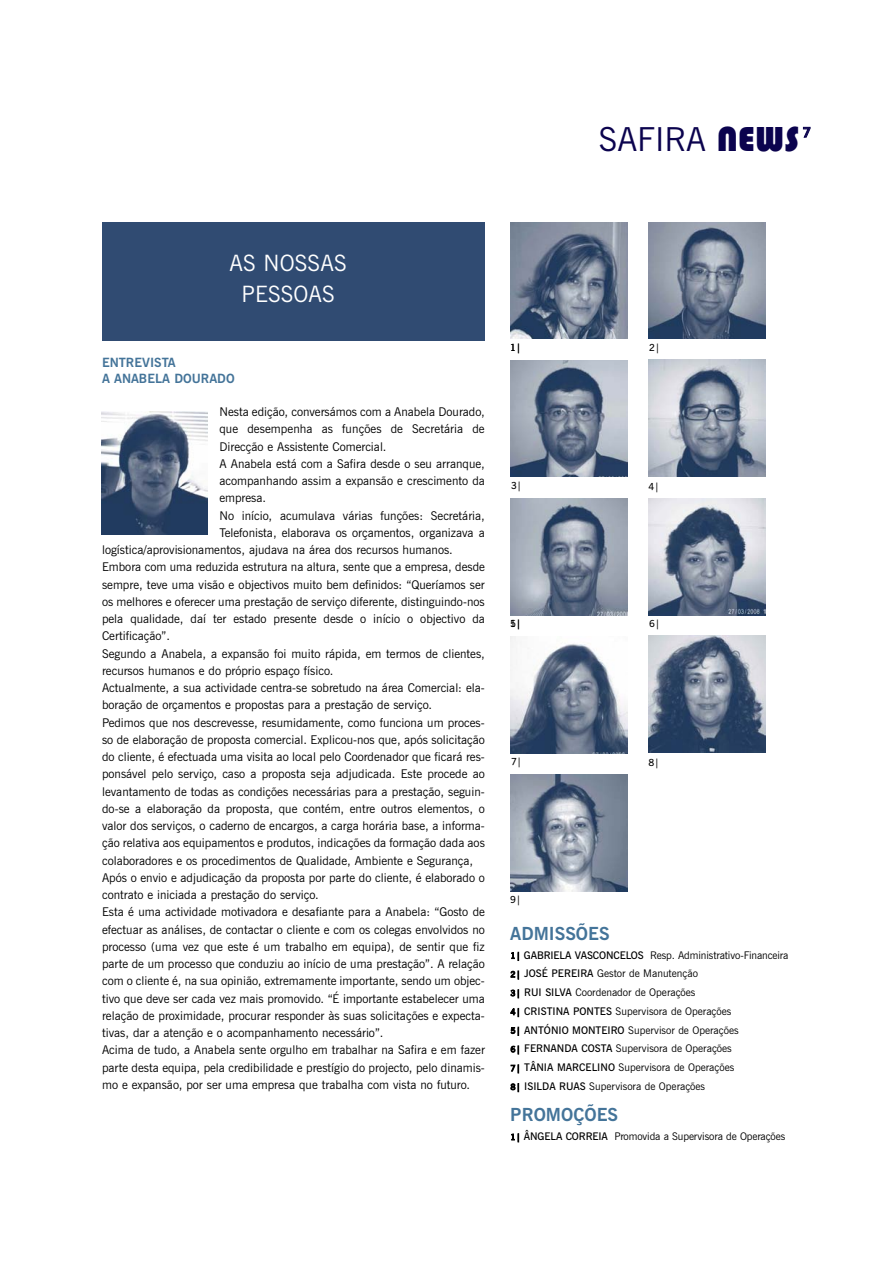
<style>
.page{position:relative;width:893px;height:1263px;background:#fff}
.page>*{position:absolute;margin:0;border:0;box-sizing:border-box;transform-origin:0 0}
.t1{font:33px "News Gothic BT";color:#0b034e}
.t2{font:22.5px/31.5px "News Gothic BT";letter-spacing:.005em;color:#fff;text-align:center}
.t3{font:700 18px "News Gothic BT";color:#447499}
.t4{font:700 13.5px "News Gothic BT";color:#0b034e}
.t5{font:700 12.75px/15.8px "News Gothic BT";color:#447499}
.t6{font:12px "News Gothic BT";color:#000}
.t7{font:10.5px/18.8px "News Gothic BT";color:#000}
.t8{font:600 9.75px "News Gothic BT";color:#000}
.s1{font-family:"Bauhaus 93";font-size:36px}
.s2{font-weight:600;font-size:8.25px}
.s3{font-weight:600}
</style>
<div class="page">
<img style="left:510px;top:774px;width:117px;height:117px">
<div style="left:102px;top:222px;width:383px;height:118px;background:#304b72"></div>
<img style="left:510px;top:222px;width:117px;height:117px">
<img style="left:510px;top:360px;width:117px;height:117px">
<img style="left:648px;top:360px;width:117px;height:116px">
<img style="left:648px;top:222px;width:117px;height:117px">
<img style="left:510px;top:498px;width:117px;height:117px">
<img style="left:510px;top:636px;width:117px;height:117px">
<img style="left:648px;top:636px;width:117px;height:117px">
<img style="left:648px;top:498px;width:117px;height:117px">
<img style="left:102px;top:412px;width:105px;height:122px">
<h1 class="t1" style="left:599px;top:128px;width:202px">SAFIRA <span class="s1">NEWS</span></h1>
<p class="t4" style="left:803px;top:127px;width:10px">7</p>
<h2 class="t2" style="left:230px;top:249px;width:119px">AS NOSSAS<br>PESSOAS</h2>
<p class="t5" style="left:102px;top:356px;width:134px">ENTREVISTA<br>A ANABELA DOURADO</p>
<p class="t6" style="left:219px;top:407px;width:267px">Nesta edição, conversámos com a Anabela Dourado,</p>
<p class="t6" style="left:219px;top:425px;width:267px">que desempenha as funções de Secretária de</p>
<p class="t6" style="left:219px;top:442px;width:169px">Direcção e Assistente Comercial.</p>
<p class="t6" style="left:219px;top:459px;width:267px">A Anabela está com a Safira desde o seu arranque,</p>
<p class="t6" style="left:219px;top:476px;width:267px">acompanhando assim a expansão e crescimento da</p>
<p class="t6" style="left:219px;top:494px;width:48px">empresa.</p>
<p class="t6" style="left:219px;top:511px;width:267px">No início, acumulava várias funções: Secretária,</p>
<p class="t6" style="left:219px;top:528px;width:267px">Telefonista, elaborava os orçamentos, organizava a</p>
<p class="t6" style="left:102px;top:545px;width:352px">logística/aprovisionamentos, ajudava na área dos recursos humanos.</p>
<p class="t6" style="left:102px;top:563px;width:384px">Embora com uma reduzida estrutura na altura, sente que a empresa, desde</p>
<p class="t6" style="left:102px;top:580px;width:384px">sempre, teve uma visão e objectivos muito bem definidos: “Queríamos ser</p>
<p class="t6" style="left:102px;top:597px;width:384px">os melhores e oferecer uma prestação de serviço diferente, distinguindo-nos</p>
<p class="t6" style="left:102px;top:614px;width:384px">pela qualidade, daí ter estado presente desde o início o objectivo da</p>
<p class="t6" style="left:102px;top:632px;width:69px">Certificação”.</p>
<p class="t6" style="left:102px;top:649px;width:384px">Segundo a Anabela, a expansão foi muito rápida, em termos de clientes,</p>
<p class="t6" style="left:102px;top:666px;width:233px">recursos humanos e do próprio espaço físico.</p>
<p class="t6" style="left:102px;top:683px;width:384px">Actualmente, a sua actividade centra-se sobretudo na área Comercial: ela-</p>
<p class="t6" style="left:102px;top:701px;width:332px">boração de orçamentos e propostas para a prestação de serviço.</p>
<p class="t6" style="left:102px;top:718px;width:384px">Pedimos que nos descrevesse, resumidamente, como funciona um proces-</p>
<p class="t6" style="left:102px;top:735px;width:384px">so de elaboração de proposta comercial. Explicou-nos que, após solicitação</p>
<p class="t6" style="left:102px;top:752px;width:384px">do cliente, é efectuada uma visita ao local pelo Coordenador que ficará res-</p>
<p class="t6" style="left:102px;top:770px;width:384px">ponsável pelo serviço, caso a proposta seja adjudicada. Este procede ao</p>
<p class="t6" style="left:102px;top:787px;width:384px">levantamento de todas as condições necessárias para a prestação, seguin-</p>
<p class="t6" style="left:102px;top:804px;width:384px">do-se a elaboração da proposta, que contém, entre outros elementos, o</p>
<p class="t6" style="left:102px;top:821px;width:384px">valor dos serviços, o caderno de encargos, a carga horária base, a informa-</p>
<p class="t6" style="left:102px;top:839px;width:384px">ção relativa aos equipamentos e produtos, indicações da formação dada aos</p>
<p class="t6" style="left:102px;top:856px;width:373px">colaboradores e os procedimentos de Qualidade, Ambiente e Segurança,</p>
<p class="t6" style="left:102px;top:873px;width:384px">Após o envio e adjudicação da proposta por parte do cliente, é elaborado o</p>
<p class="t6" style="left:102px;top:890px;width:218px">contrato e iniciada a prestação do serviço.</p>
<p class="t6" style="left:102px;top:908px;width:384px">Esta é uma actividade motivadora e desafiante para a Anabela: “Gosto de</p>
<p class="t6" style="left:102px;top:925px;width:384px">efectuar as análises, de contactar o cliente e com os colegas envolvidos no</p>
<p class="t6" style="left:102px;top:942px;width:384px">processo (uma vez que este é um trabalho em equipa), de sentir que fiz</p>
<p class="t6" style="left:102px;top:959px;width:384px">parte de um processo que conduziu ao início de uma prestação”. A relação</p>
<p class="t6" style="left:102px;top:976px;width:384px">com o cliente é, na sua opinião, extremamente importante, sendo um objec-</p>
<p class="t6" style="left:102px;top:994px;width:384px">tivo que deve ser cada vez mais promovido. “É importante estabelecer uma</p>
<p class="t6" style="left:102px;top:1011px;width:384px">relação de proximidade, procurar responder às suas solicitações e expecta-</p>
<p class="t6" style="left:102px;top:1028px;width:283px">tivas, dar a atenção e o acompanhamento necessário”.</p>
<p class="t6" style="left:102px;top:1045px;width:384px">Acima de tudo, a Anabela sente orgulho em trabalhar na Safira e em fazer</p>
<p class="t6" style="left:102px;top:1063px;width:384px">parte desta equipa, pela credibilidade e prestígio do projecto, pelo dinamis-</p>
<p class="t6" style="left:102px;top:1080px;width:369px">mo e expansão, por ser uma empresa que trabalha com vista no futuro.</p>
<p class="t8" style="left:510px;top:344px;width:12px">1|</p>
<p class="t8" style="left:649px;top:344px;width:12px">2|</p>
<p class="t8" style="left:511px;top:482px;width:12px">3|</p>
<p class="t8" style="left:648px;top:483px;width:12px">4|</p>
<p class="t8" style="left:510px;top:620px;width:7px">5</p>
<p class="t8" style="left:649px;top:620px;width:12px">6|</p>
<p class="t8" style="left:510px;top:620px;width:12px">1|</p>
<p class="t8" style="left:511px;top:758px;width:12px">7|</p>
<p class="t8" style="left:648px;top:759px;width:12px">8|</p>
<p class="t8" style="left:510px;top:896px;width:12px">9|</p>
<h3 class="t3" style="left:510px;top:927px;width:101px">ADMISSÕES</h3>
<p class="t7" style="left:510px;top:946px;width:280px"><span class="s2">1|</span> <span class="s3">GABRIELA VASCONCELOS</span> Resp. Administrativo-Financeira <span class="s2">2|</span> <span class="s3">JOSÉ PEREIRA</span> Gestor de Manutenção<br><span class="s2">3|</span> <span class="s3">RUI SILVA</span> Coordenador de Operações<br><span class="s2">4|</span> <span class="s3">CRISTINA PONTES</span> Supervisora de Operações<br><span class="s2">5|</span> <span class="s3">ANTÓNIO MONTEIRO</span> Supervisor de Operações<br><span class="s2">6|</span> <span class="s3">FERNANDA COSTA</span> Supervisora de Operações<br><span class="s2">7|</span> <span class="s3">TÂNIA MARCELINO</span> Supervisora de Operações<br><span class="s2">8|</span> <span class="s3">ISILDA RUAS</span> Supervisora de Operações</p>
<h3 class="t3" style="left:510px;top:1108px;width:109px">PROMOÇÕES</h3>
<p class="t7" style="left:510px;top:1128px;width:276px"><span class="s2">1|</span> <span class="s3">ÂNGELA CORREIA</span> Promovida a Supervisora de Operações</p>
</div>
